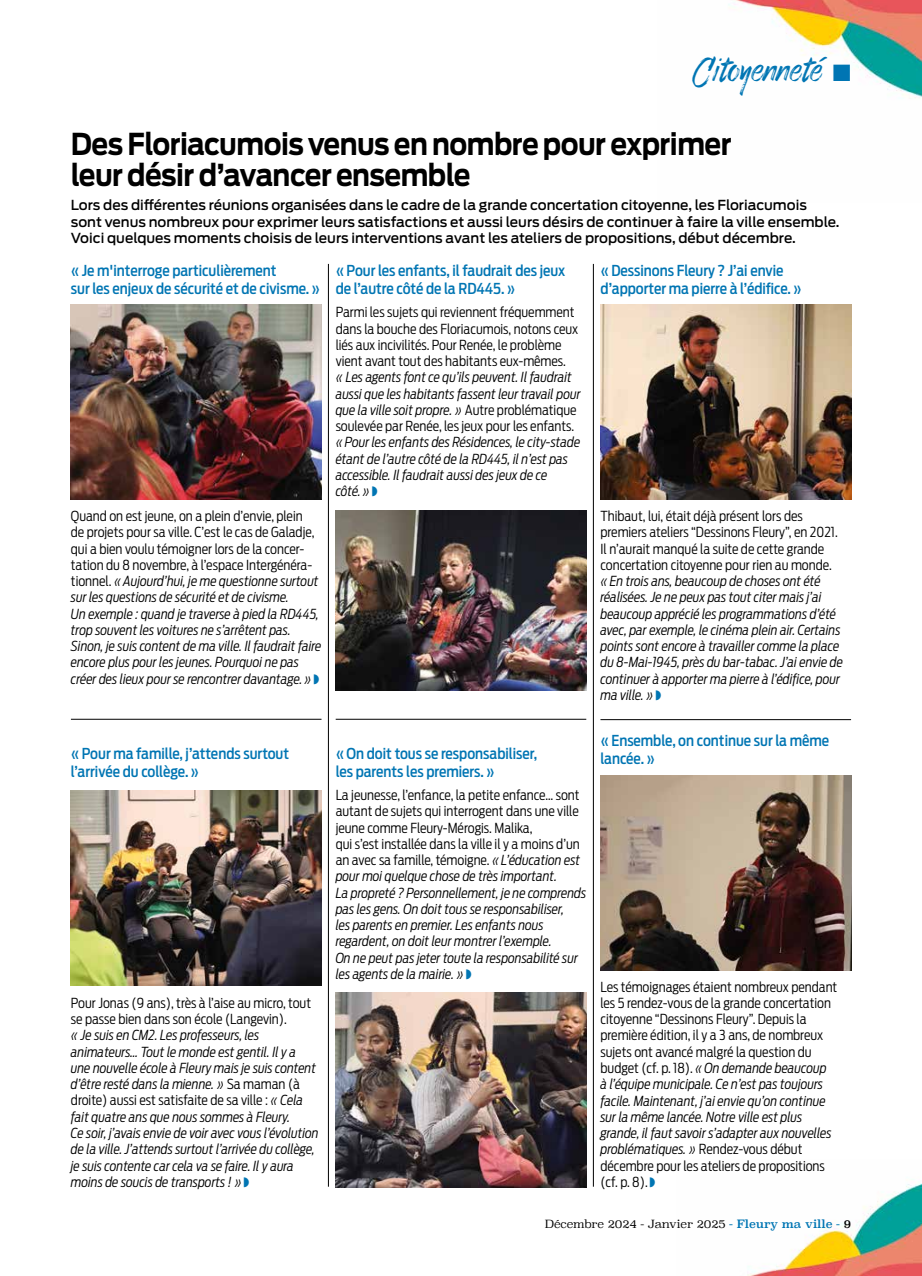
<style>
.page{position:relative;width:922px;height:1276px;background:#fff}
.page>*{position:absolute;margin:0;border:0;box-sizing:border-box;transform-origin:0 0}
.t1{font:33.75px "Enjoythe Ride";color:#0075b3}
.t2{font:700 30px/31.2px "Antenna";letter-spacing:-.02em;color:#000;scale:.9 1}
.t3{font:500 15px/18px "Antenna Cond";color:#0075b3}
.t4{font:italic 300 13.75px/16.2px "Antenna Cond";color:#000}
.t5{font:300 13.75px/16.2px "Antenna Cond";color:#000}
.t6{font:500 13.75px/16.5px "Antenna";color:#000}
.t7{font:300 11.25px "Superclarendon";letter-spacing:-.01em;color:#000}
.s1{font-style:normal}
.s2{color:#0075b3}
.s3{font-style:italic}
.s4{font-weight:400;color:#0075b3}
.s5{font-weight:400}
</style>
<div class="page">
<img style="left:747px;top:1183px;width:174px;height:93px">
<img style="left:728px;top:0;width:193px;height:98px">
<img style="left:71px;top:304px;width:250px;height:195px">
<img style="left:335px;top:510px;width:251px;height:180px">
<img style="left:335px;top:992px;width:251px;height:195px">
<img style="left:600px;top:304px;width:250px;height:195px">
<img style="left:71px;top:790px;width:250px;height:195px">
<img style="left:600px;top:775px;width:250px;height:195px">
<hr style="left:71px;top:719px;width:250px;height:1px;background:#000">
<hr style="left:335px;top:719px;width:251px;height:1px;background:#000">
<hr style="left:600px;top:719px;width:250px;height:1px;background:#000">
<hr style="left:328px;top:264px;width:1px;height:922px;background:#000">
<hr style="left:593px;top:264px;width:1px;height:922px;background:#000">
<h1 class="t1" style="left:693px;top:50px;width:157px">Citoyenneté ■</h1>
<h2 class="t2" style="left:71px;top:128px;width:735px">Des Floriacumois venus en nombre pour exprimer leur désir d’avancer ensemble</h2>
<p class="t6" style="left:71px;top:197px;width:770px">Lors des différentes réunions organisées dans le cadre de la grande concertation citoyenne, les Floriacumois sont venus nombreux pour exprimer leurs satisfactions et aussi leurs désirs de continuer à faire la ville ensemble.<br>Voici quelques moments choisis de leurs interventions avant les ateliers de propositions, début décembre.</p>
<p class="t3" style="left:71px;top:261px;width:250px">«Je m'interroge particulièrement<br>sur les enjeux de sécurité et de civisme.»</p>
<p class="t3" style="left:335px;top:261px;width:231px">«Pour les enfants, il faudrait des jeux de l’autre côté de la RD445.»</p>
<p class="t5" style="left:335px;top:304px;width:244px">Parmi les sujets qui reviennent fréquemment dans la bouche des Floriacumois, notons ceux liés aux incivilités. Pour Renée, le problème vient avant tout des habitants eux-mêmes.</p>
<p class="t4" style="left:335px;top:369px;width:246px">« Les agents font ce qu’ils peuvent. Il faudrait aussi que les habitants fassent leur travail pour que la ville soit propre. » <span class="s1">Autre problématique soulevée par Renée, les jeux pour les enfants.</span></p>
<p class="t4" style="left:335px;top:434px;width:246px">«Pour les enfants des Résidences, le city-stade étant de l’autre côté de la RD445, il n’est pas accessible. Il faudrait aussi des jeux de ce côté.»<span class="s2">◗</span></p>
<p class="t3" style="left:600px;top:261px;width:203px">«Dessinons Fleury? J’ai envie d’apporter ma pierre à l’édifice.»</p>
<p class="t4" style="left:71px;top:508px;width:252px"><span class="s1">Quand on est jeune, on a plein d’envie, plein<br>de projets pour sa ville. C’est le cas de Galadje, qui a bien voulu témoigner lors de la concer&shy;tation du 8 novembre, à l’espace Intergénéra&shy;tionnel.</span> «Aujourd’hui, je me questionne surtout sur les questions de sécurité et de civisme.<br>Un exemple : quand je traverse à pied la RD445, trop souvent les voitures ne s’arrêtent pas.<br>Sinon, je suis content de ma ville. Il faudrait faire encore plus pour les jeunes. Pourquoi ne pas créer des lieux pour se rencontrer davantage.»<span class="s2">◗</span></p>
<p class="t5" style="left:600px;top:508px;width:239px">Thibaut, lui, était déjà présent lors des premiers ateliers “Dessinons Fleury”, en 2021.<br>Il n’aurait manqué la suite de cette grande concertation citoyenne pour rien au monde.</p>
<p class="t4" style="left:600px;top:573px;width:244px">«En trois ans, beaucoup de choses ont été réalisées. Je ne peux pas tout citer mais j’ai beaucoup apprécié les programmations d’été avec, par exemple, le cinéma plein air. Certains points sont encore à travailler comme la place du 8-Mai-1945, près du bar-tabac. J’ai envie de continuer à apporter ma pierre à l’édifice, pour ma ville. »<span class="s2">◗</span></p>
<p class="t3" style="left:71px;top:744px;width:220px">«Pour ma famille, j’attends surtout l’arrivée du collège.»</p>
<p class="t5" style="left:71px;top:995px;width:242px">Pour Jonas (9 ans), très à l’aise au micro, tout se passe bien dans son école (Langevin).</p>
<p class="t4" style="left:71px;top:1027px;width:249px">« Je suis en CM2. Les professeurs, les animateurs… Tout le monde est gentil. Il y a une nouvelle école à Fleury mais je suis content d’être resté dans la mienne. » <span class="s1">Sa maman (à droite) aussi est satisfaite de sa ville :</span> « Cela fait quatre ans que nous sommes à Fleury.<br>Ce soir, j’avais envie de voir avec vous l’évolution de la ville. J’attends surtout l’arrivée du collège, je suis contente car cela va se faire. Il y aura moins de soucis de transports ! »<span class="s2">◗</span></p>
<p class="t3" style="left:335px;top:744px;width:203px">«On doit tous se responsabiliser, les parents les premiers.»</p>
<p class="t4" style="left:335px;top:787px;width:252px"><span class="s1">La jeunesse, l’enfance, la petite enfance… sont autant de sujets qui interrogent dans une ville jeune comme Fleury-Mérogis. Malika,<br>qui s’est installée dans la ville il y a moins d’un an avec sa famille, témoigne.</span> «L’éducation est pour moi quelque chose de très important.<br>La propreté ? Personnellement, je ne comprends pas les gens. On doit tous se responsabiliser,<br>les parents en premier. Les enfants nous regardent, on doit leur montrer l’exemple.<br>On ne peut pas jeter toute la responsabilité sur les agents de la mairie. »<span class="s2">◗</span></p>
<p class="t3" style="left:600px;top:732px;width:230px">«Ensemble, on continue sur la même lancée.»</p>
<p class="t5" style="left:600px;top:978px;width:238px">Les témoignages étaient nombreux pendant les 5 rendez-vous de la grande concertation citoyenne “Dessinons Fleury”. Depuis la première édition, il y a 3 ans, de nombreux sujets ont avancé malgré la question du budget (cf. p. 18). <span class="s3">«On demande beaucoup<br>à l’équipe municipale. Ce n’est pas toujours facile. Maintenant, j’ai envie qu’on continue sur la même lancée. Notre ville est plus grande, il faut savoir s’adapter aux nouvelles problématiques. »</span> Rendez-vous début décembre pour les ateliers de propositions (cf. p. 8). <span class="s2">◗</span></p>
<p class="t7" style="left:544px;top:1216px;width:307px">Décembre 2024 - Janvier 2025 <span class="s4">- Fleury ma ville -</span> <span class="s5">9</span></p>
</div>
